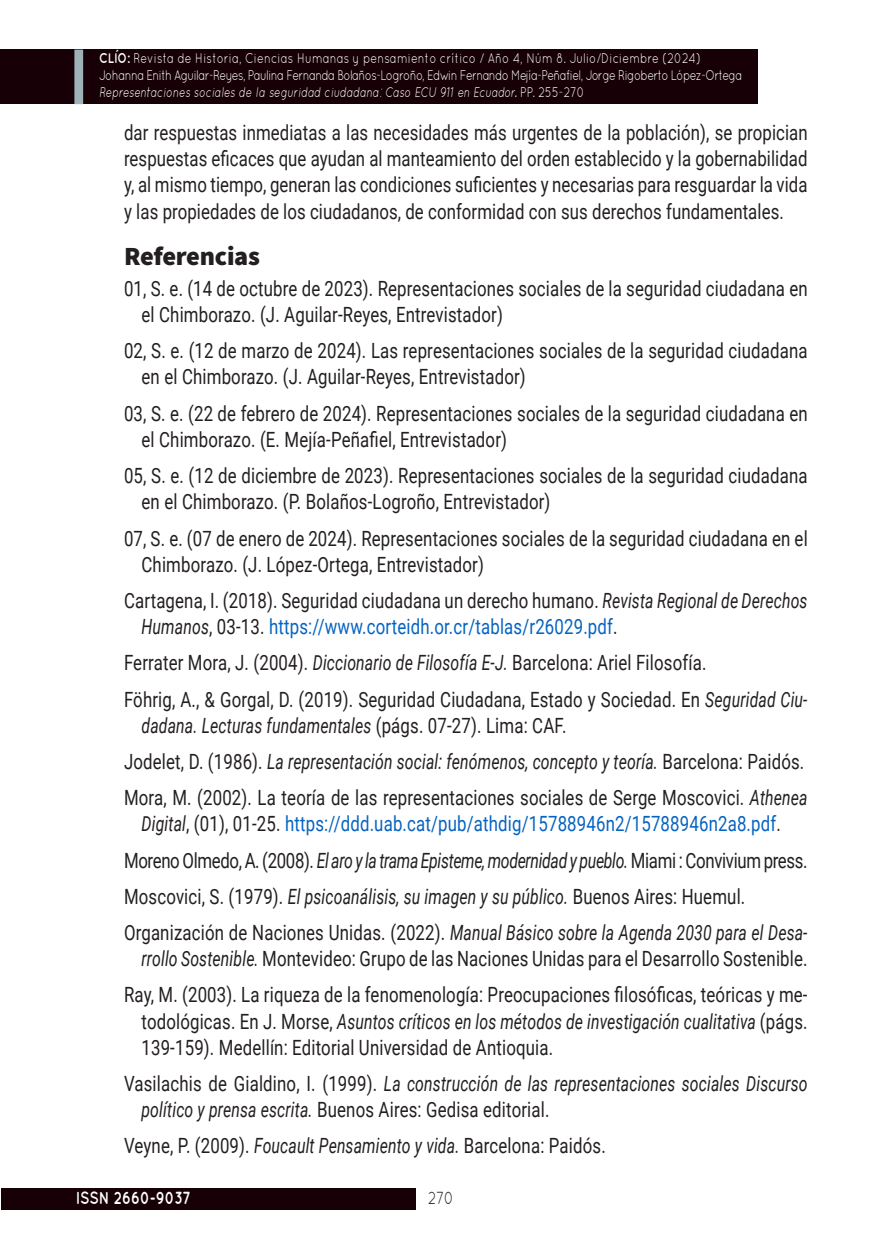
<style>
.page{position:relative;width:882px;height:1260px;background:#fff}
.page>*{position:absolute;margin:0;border:0;box-sizing:border-box;transform-origin:0 0}
.Art_Sub_1{font:900 26.25px "Source Sans Pro";letter-spacing:-.01em;color:#231f20}
.Referencias{font:21px/26.2px "Roboto";letter-spacing:.01em;color:#231f20;scale:.8 1}
.Art_parrafo_base{font:21px/26.2px "Roboto";letter-spacing:.005em;color:#231f20;text-align:justify;scale:.8 1}
.Referencias-2{font:italic 21px/26.2px "Roboto";letter-spacing:.01em;color:#231f20;scale:.75 1}
.Referencias-3{font:21px "Roboto";letter-spacing:-.02em;color:#231f20;scale:.8 1}
.t1{font:700 17.5px "Quicksand";color:#fff;scale:.8 1}
.t2{font:17.5px "Quicksand";color:#231f20;scale:.8 1}
.t3{font:14px/16.8px "Quicksand";letter-spacing:-.05em;color:#fff;scale:.8 1}
.s1{font-weight:700}
.s2{font-style:italic}
.s3{color:#0563c1}
.s4{font-style:normal}
</style>
<div class="page">
<div style="left:1px;top:50px;width:757px;height:54px;background:#170006"></div>
<div style="left:1px;top:1188px;width:414px;height:22px;background:#170006"></div>
<div style="left:74px;top:50px;width:9px;height:54px;background:#9eb2b8"></div>
<p class="t3" style="left:99px;top:49px;width:805px"><span class="s1">CLÍO:</span> Revista de Historia, Ciencias Humanas y pensamiento crítico / Año 4, Núm 8. Julio/Diciembre (2024)<br>Johanna Enith Aguilar-Reyes, Paulina Fernanda Bolaños-Logroño, Edwin Fernando Mejía-Peñafiel, Jorge Rigoberto López-Ortega<br><span class="s2">Representaciones sociales de la seguridad ciudadana: Caso ECU 911 en Ecuador.</span> PP. 255-270</p>
<p class="Art_parrafo_base" style="left:124px;top:118px;width:856px">dar respuestas inmediatas a las necesidades más urgentes de la población), se propician respuestas eficaces que ayudan al manteamiento del orden establecido y la gobernabilidad y, al mismo tiempo, generan las condiciones suficientes y necesarias para resguardar la vida y las propiedades de los ciudadanos, de conformidad con sus derechos fundamentales.</p>
<p class="Art_Sub_1" style="left:124px;top:238px;width:137px">Referencias</p>
<p class="Referencias" style="left:142px;top:274px;width:834px;text-indent:-18px">01, S. e. (14 de octubre de 2023). Representaciones sociales de la seguridad ciudadana en el Chimborazo. (J. Aguilar-Reyes, Entrevistador)</p>
<p class="Referencias" style="left:142px;top:337px;width:834px;text-indent:-18px">02, S. e. (12 de marzo de 2024). Las representaciones sociales de la seguridad ciudadana en el Chimborazo. (J. Aguilar-Reyes, Entrevistador)</p>
<p class="Referencias" style="left:142px;top:399px;width:834px;text-indent:-18px">03, S. e. (22 de febrero de 2024). Representaciones sociales de la seguridad ciudadana en el Chimborazo. (E. Mejía-Peñafiel, Entrevistador)</p>
<p class="Referencias" style="left:142px;top:462px;width:834px;text-indent:-18px">05, S. e. (12 de diciembre de 2023). Representaciones sociales de la seguridad ciudadana en el Chimborazo. (P. Bolaños-Logroño, Entrevistador)</p>
<p class="Referencias" style="left:142px;top:524px;width:834px;text-indent:-18px">07, S. e. (07 de enero de 2024). Representaciones sociales de la seguridad ciudadana en el<br>Chimborazo. (J. López-Ortega, Entrevistador)</p>
<p class="Referencias" style="left:142px;top:587px;width:834px;text-indent:-18px">Cartagena, I. (2018). Seguridad ciudadana un derecho humano. <span class="s2">Revista Regional de Derechos<br>Humanos</span>, 03-13. <span class="s3">https://www.corteidh.or.cr/tablas/r26029.pdf</span>.</p>
<p class="Referencias" style="left:124px;top:649px;width:730px">Ferrater Mora, J. (2004). <span class="s2">Diccionario de Filosofía E-J.</span> Barcelona: Ariel Filosofía.</p>
<p class="Referencias" style="left:142px;top:685px;width:834px;text-indent:-18px">Föhrig, A., &amp; Gorgal, D. (2019). Seguridad Ciudadana, Estado y Sociedad. En <span class="s2">Seguridad Ciu&shy;dadana. Lecturas fundamentales</span> (págs. 07-27). Lima: CAF.</p>
<p class="Referencias-2" style="left:124px;top:748px;width:909px"><span class="s4">Jodelet, D. (1986).</span> La representación social: fenómenos, concepto y teoría. <span class="s4">Barcelona: Paidós.</span></p>
<p class="Referencias" style="left:124px;top:784px;width:856px;text-align:center">Mora, M. (2002). La teoría de las representaciones sociales de Serge Moscovici. <span class="s2">Athenea<br>Digital</span>, (01), 01-25. <span class="s3">https://ddd.uab.cat/pub/athdig/15788946n2/15788946n2a8.pdf</span>.</p>
<p class="Referencias-3" style="left:124px;top:845px;width:856px">Moreno Olmedo, A. (2008). <span class="s2">El aro y la trama Episteme, modernidad y pueblo.</span> Miami : Convivium press.</p>
<p class="Referencias" style="left:124px;top:882px;width:778px">Moscovici, S. (1979). <span class="s2">El psicoanálisis, su imagen y su público.</span> Buenos Aires: Huemul.</p>
<p class="Referencias" style="left:124px;top:919px;width:856px;text-align:right">Organización de Naciones Unidas. (2022). <span class="s2">Manual Básico sobre la Agenda 2030 para el Desa&shy;rrollo Sostenible.</span> Montevideo: Grupo de las Naciones Unidas para el Desarrollo Sostenible.</p>
<p class="Referencias" style="left:142px;top:981px;width:834px;text-align:justify;text-indent:-18px">Ray, M. (2003). La riqueza de la fenomenología: Preocupaciones filosóficas, teóricas y me&shy;todológicas. En J. Morse, <span class="s2">Asuntos críticos en los métodos de investigación cualitativa</span> (págs.<br>139-159). Medellín: Editorial Universidad de Antioquia.</p>
<p class="Referencias-2" style="left:142px;top:1070px;width:890px;text-indent:-18px"><span class="s4">Vasilachis de Gialdino, I. (1999).</span> La construcción de las representaciones sociales Discurso político y prensa escrita. <span class="s4">Buenos Aires: Gedisa editorial.</span></p>
<p class="Referencias" style="left:124px;top:1132px;width:604px">Veyne, P. (2009). <span class="s2">Foucault Pensamiento y vida.</span> Barcelona: Paidós.</p>
<p class="t1" style="left:76px;top:1188px;width:145px">ISSN 2660-9037</p>
<p class="t2" style="left:428px;top:1188px;width:34px">270</p>
</div>
